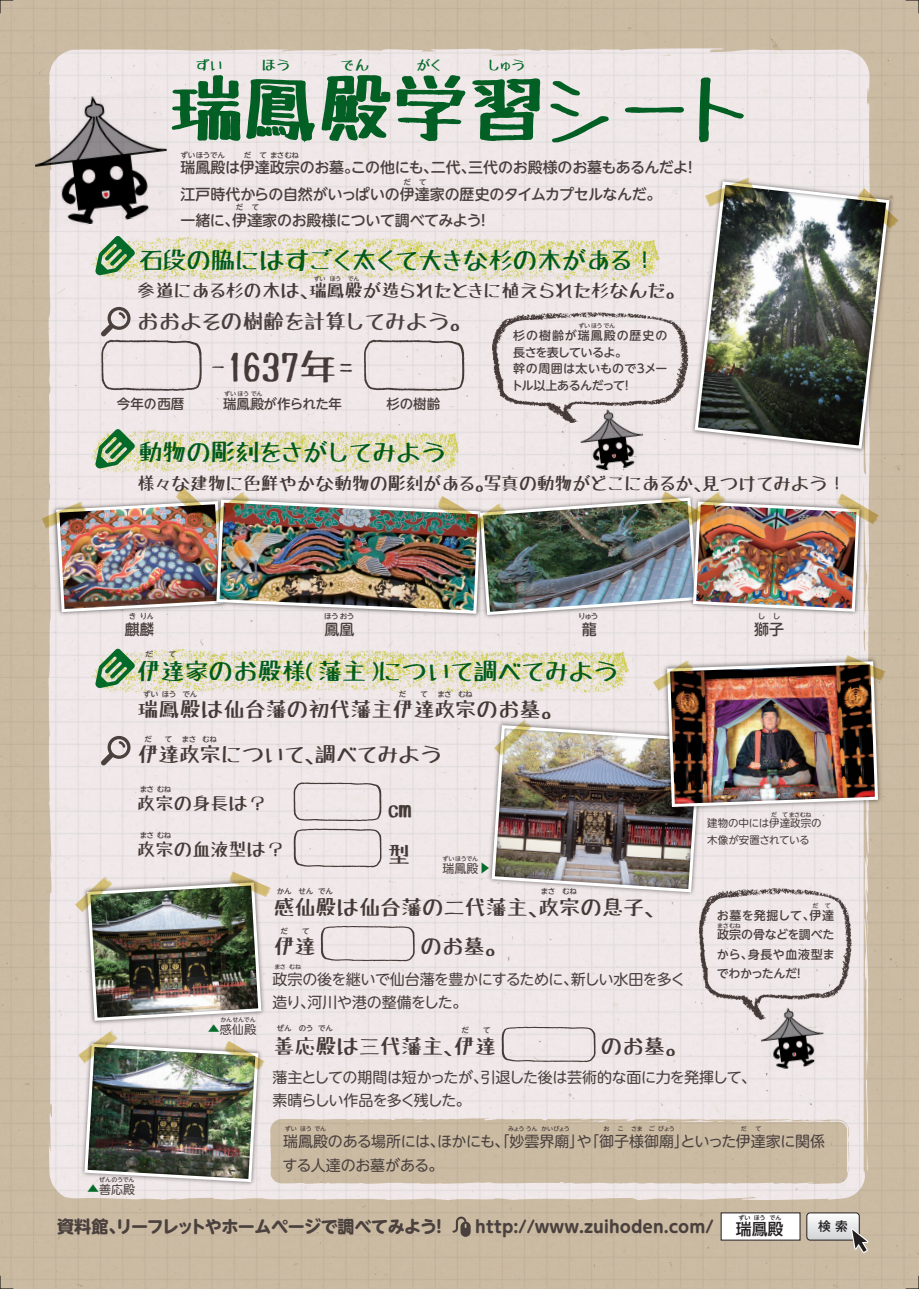
<style>
.page{position:relative;width:919px;height:1289px;background:#fff}
.page>*{position:absolute;margin:0;border:0;box-sizing:border-box;transform-origin:0 0}
.t1{font:75px "Tanuki Permanent Marker";color:#046a29}
.t2{font:37.5px "Tanuki Permanent Marker";color:#4a413e}
.t3{font:24px "Tanuki Permanent Marker";color:#046a29}
.t4{font:22.5px "Tanuki Permanent Marker";color:#4a413e}
.t5{font:21px/39px "Tanuki Permanent Marker";color:#4a413e}
.t6{font:18px "Tanuki Permanent Marker";color:#4a413e}
.t7{font:700 17.1px "UD Shin M Go Pro";letter-spacing:-.03em;color:#4a413e}
.t8{font:700 16.5px "UD Shin M Go Pro";color:#4a413e}
.t9{font:500 15.9px "Shin Go Pr 6";color:#231f20}
.t10{font:15px/22.5px "UD Shin M Go Pro";letter-spacing:-.025em;color:#4a413e}
.t11{font:500 15px/26.2px "UD Shin M Go Pro";letter-spacing:-.02em;color:#4a413e}
.t12{font:500 13.5px "UD Shin M Go Pro";letter-spacing:-.005em;color:#4a413e}
.t13{font:13.5px "Tanuki Permanent Marker";color:#046a29}
.t14{font:500 12.75px "Gothic MB101 Pr 6";color:#231f20}
.t15{font:500 12px/16.5px "UD Shin M Go Pro";letter-spacing:-.005em;color:#4a413e}
.t16{font:12px "UD Shin M Go Pro";color:#4a413e}
.t17{font:12px "UD Shin M Go Pro";color:#046a29}
.t18{font:10.5px/16.5px "UD Shin M Go Pro";letter-spacing:-.01em;color:#4a413e}
.t19{font:500 7.5px "UD Shin M Go Pro";letter-spacing:-.035em;color:#4a413e}
.t20{font:500 6px "UD Shin M Go Pro";letter-spacing:-.025em;color:#4a413e}
.t21{font:500 6px "UD Shin M Go Pro";letter-spacing:-.085em;color:#4a413e}
.t22{font:500 6px "UD Shin M Go Pro";letter-spacing:-.02em;color:#231f20}
</style>
<div class="page">
<img style="left:0;top:0;width:918px;height:1288px">
<img style="left:91px;top:650px;width:61px;height:42px">
<svg style="left:171px;top:71px;width:145px;height:77px;background:#bccabe"></svg>
<svg style="left:322px;top:71px;width:218px;height:80px;background:#c4cec4"></svg>
<svg style="left:549px;top:81px;width:59px;height:62px;background:#d6d8d3"></svg>
<svg style="left:623px;top:106px;width:61px;height:8px"></svg>
<svg style="left:698px;top:78px;width:46px;height:65px;background:#d5d8d2"></svg>
<img style="left:28px;top:88px;width:146px;height:142px">
<img style="left:704px;top:177px;width:49px;height:8px">
<img style="left:91px;top:237px;width:61px;height:43px">
<img style="left:91px;top:430px;width:61px;height:19px">
<img style="left:22px;top:449px;width:130px;height:169px">
<img style="left:152px;top:204px;width:99px;height:555px">
<img style="left:251px;top:185px;width:667px;height:937px">
<img style="left:637px;top:429px;width:281px;height:200px">
<img style="left:55px;top:496px;width:806px;height:120px">
<img style="left:42px;top:501px;width:44px;height:28px">
<img style="left:175px;top:487px;width:43px;height:42px">
<img style="left:464px;top:503px;width:42px;height:34px">
<img style="left:659px;top:491px;width:24px;height:32px">
<img style="left:208px;top:491px;width:42px;height:35px">
<img style="left:836px;top:493px;width:43px;height:32px">
<img style="left:683px;top:491px;width:42px;height:35px">
<img style="left:436px;top:496px;width:48px;height:34px">
<svg style="left:293px;top:828px;width:88px;height:39px;background:#ded7d7"></svg>
<svg style="left:321px;top:926px;width:93px;height:35px;background:#ded7d7"></svg>
<svg style="left:501px;top:1026px;width:94px;height:36px;background:#ded6d7"></svg>
<img style="left:485px;top:718px;width:222px;height:180px">
<img style="left:81px;top:876px;width:187px;height:151px">
<img style="left:86px;top:880px;width:177px;height:142px">
<img style="left:75px;top:876px;width:38px;height:36px">
<img style="left:228px;top:871px;width:43px;height:26px">
<img style="left:78px;top:1037px;width:187px;height:151px">
<img style="left:83px;top:1042px;width:177px;height:147px">
<img style="left:78px;top:1030px;width:40px;height:33px">
<img style="left:223px;top:1040px;width:42px;height:30px">
<svg style="left:452px;top:1216px;width:18px;height:20px"></svg>
<img style="left:660px;top:655px;width:224px;height:158px">
<img style="left:490px;top:659px;width:389px;height:234px">
<img style="left:652px;top:660px;width:41px;height:31px">
<img style="left:843px;top:655px;width:42px;height:26px">
<div style="left:720px;top:1212px;width:80px;height:28px;background:#fff"></div>
<svg style="left:806px;top:1212px;width:64px;height:42px"></svg>
<svg style="left:101px;top:736px;width:29px;height:29px"></svg>
<svg style="left:101px;top:307px;width:101px;height:84px;background:#ded6d7"></svg>
<svg style="left:95px;top:648px;width:40px;height:40px;background:#87ae86"></svg>
<svg style="left:95px;top:429px;width:40px;height:40px;background:#86ae85"></svg>
<svg style="left:95px;top:236px;width:40px;height:40px;background:#87ae85"></svg>
<svg style="left:0;top:1275px;width:13px;height:14px"></svg>
<svg style="left:0;top:0;width:13px;height:13px"></svg>
<svg style="left:905px;top:0;width:14px;height:13px"></svg>
<svg style="left:905px;top:1275px;width:14px;height:14px"></svg>
<p class="t13" style="left:195px;top:58px;width:29px">ずい</p>
<p class="t13" style="left:262px;top:58px;width:30px">ほう</p>
<p class="t13" style="left:340px;top:58px;width:30px">でん</p>
<p class="t13" style="left:416px;top:58px;width:26px">がく</p>
<p class="t13" style="left:488px;top:58px;width:38px">しゅう</p>
<h1 class="t1" style="left:168px;top:71px;width:584px">瑞鳳殿学習シート</h1>
<p class="t19" style="left:180px;top:149px;width:46px">ずいほうでん</p>
<p class="t19" style="left:244px;top:149px;width:57px">だ てまさむね</p>
<p class="t11" style="left:180px;top:154px;width:519px">瑞鳳殿は伊達政宗のお墓。この他にも、二代、三代のお殿様のお墓もあるんだよ！江戸時代からの自然がいっぱいの伊達家の歴史のタイムカプセルなんだ。<br>一緒に、伊達家のお殿様について調べてみよう！</p>
<p class="t19" style="left:403px;top:176px;width:25px">だ て</p>
<p class="t19" style="left:236px;top:201px;width:25px">だ て</p>
<h3 class="t3" style="left:138px;top:248px;width:519px">石段の脇にはすごく太くて大きな杉の木がある！</h3>
<p class="t6" style="left:138px;top:281px;width:547px">参道にある杉の木は、瑞鳳殿が造られたときに植えられた杉なんだ。</p>
<p class="t20" style="left:314px;top:274px;width:47px">ずい ほう でん</p>
<h3 class="t5" style="left:137px;top:302px;width:335px">おおよその樹齢を計算してみよう。</h3>
<h2 class="t2" style="left:209px;top:348px;width:148px">-1637年=</h2>
<p class="t20" style="left:224px;top:388px;width:40px">ずいほうでん</p>
<p class="t12" style="left:223px;top:393px;width:121px">瑞鳳殿が作られた年</p>
<p class="t12" style="left:386px;top:393px;width:55px">杉の樹齢</p>
<h3 class="t3" style="left:138px;top:440px;width:309px">動物の彫刻をさがしてみよう</h3>
<p class="t12" style="left:117px;top:393px;width:69px">今年の西暦</p>
<p class="t20" style="left:578px;top:321px;width:38px">ずいほうでん</p>
<p class="t15" style="left:511px;top:327px;width:158px">杉の樹齢が瑞鳳殿の歴史の長さを表しているよ。<br>幹の周囲は太いもので３メートル以上あるんだって！</p>
<p class="t6" style="left:138px;top:474px;width:708px">様々な建物に色鮮やかな動物の彫刻がある。写真の動物がどこにあるか、見つけてみよう！</p>
<p class="t19" style="left:129px;top:609px;width:27px">きりん</p>
<p class="t11" style="left:125px;top:615px;width:31px">麒麟</p>
<p class="t19" style="left:145px;top:648px;width:9px">だ</p>
<p class="t19" style="left:169px;top:648px;width:9px">て</p>
<p class="t19" style="left:324px;top:609px;width:32px">ほうおう</p>
<p class="t19" style="left:578px;top:609px;width:22px">りゅう</p>
<p class="t11" style="left:324px;top:615px;width:31px">鳳凰</p>
<p class="t11" style="left:581px;top:615px;width:16px">龍</p>
<h3 class="t3" style="left:136px;top:659px;width:483px">伊達家のお殿様（藩主）について調べてみよう</h3>
<p class="t19" style="left:143px;top:688px;width:56px">ずいほう でん</p>
<p class="t19" style="left:399px;top:688px;width:9px">だ</p>
<p class="t19" style="left:420px;top:688px;width:54px">て まさ むね</p>
<p class="t19" style="left:144px;top:733px;width:9px">だ</p>
<p class="t19" style="left:165px;top:733px;width:9px">て</p>
<p class="t19" style="left:182px;top:733px;width:36px">まさ むね</p>
<h3 class="t5" style="left:138px;top:690px;width:425px">瑞鳳殿は仙台藩の初代藩主伊達政宗のお墓。</h3>
<h3 class="t5" style="left:137px;top:735px;width:306px">伊達政宗について、調べてみよう</h3>
<p class="t19" style="left:140px;top:782px;width:33px">まさむね</p>
<p class="t6" style="left:138px;top:793px;width:129px">政宗の身長は？</p>
<p class="t6" style="left:138px;top:840px;width:147px">政宗の血液型は？</p>
<h3 class="t4" style="left:387px;top:843px;width:24px">型</h3>
<h3 class="t4" style="left:387px;top:797px;width:26px">cm</h3>
<p class="t19" style="left:140px;top:829px;width:33px">まさむね</p>
<p class="t20" style="left:442px;top:854px;width:37px">ずいほうでん</p>
<p class="t16" style="left:442px;top:859px;width:37px">瑞鳳殿</p>
<p class="t17" style="left:475px;top:874px;width:13px;rotate:-90deg">▼</p>
<p class="t19" style="left:541px;top:885px;width:38px">まさ むね</p>
<p class="t19" style="left:277px;top:885px;width:58px">かん せん でん</p>
<h3 class="t5" style="left:273px;top:888px;width:393px">感仙殿は仙台藩の二代藩主、政宗の息子、伊達　　　　　のお墓。</h3>
<p class="t19" style="left:280px;top:924px;width:9px">だ</p>
<p class="t19" style="left:302px;top:924px;width:9px">て</p>
<p class="t20" style="left:274px;top:961px;width:28px">まさむね</p>
<p class="t20" style="left:220px;top:1014px;width:37px">かんせんでん</p>
<p class="t17" style="left:220px;top:1037px;width:13px;rotate:-180deg">▼</p>
<p class="t16" style="left:220px;top:1019px;width:37px">感仙殿</p>
<p class="t10" style="left:272px;top:967px;width:414px">政宗の後を継いで仙台藩を豊かにするために、新しい水田を多く造り、河川や港の整備をした。</p>
<p class="t19" style="left:277px;top:1022px;width:58px">ぜん のう でん</p>
<p class="t19" style="left:461px;top:1024px;width:9px">だ</p>
<p class="t19" style="left:483px;top:1024px;width:9px">て</p>
<h3 class="t5" style="left:273px;top:1026px;width:414px">善応殿は三代藩主、伊達　　　　　のお墓。</h3>
<p class="t19" style="left:758px;top:609px;width:24px">し し</p>
<p class="t11" style="left:754px;top:615px;width:31px">獅子</p>
<p class="t20" style="left:771px;top:809px;width:42px">だ てまさむね</p>
<p class="t18" style="left:707px;top:814px;width:116px">建物の中には伊達政宗の木像が安置されている</p>
<p class="t20" style="left:812px;top:900px;width:20px">だ て</p>
<p class="t15" style="left:716px;top:904px;width:120px;line-height:19.5px;text-align:justify">お墓を発掘して、伊達政宗の骨などを調べたから、身長や血液型までわかったんだ！</p>
<p class="t20" style="left:717px;top:920px;width:25px">まさむね</p>
<p class="t10" style="left:272px;top:1065px;width:485px">藩主としての期間は短かったが、引退した後は芸術的な面に力を発揮して、素晴らしい作品を多く残した。</p>
<p class="t20" style="left:285px;top:1123px;width:43px">ずいほうでん</p>
<p class="t21" style="left:508px;top:1123px;width:63px">みょううん かいびょう</p>
<p class="t20" style="left:603px;top:1123px;width:7px">お</p>
<p class="t20" style="left:617px;top:1123px;width:58px">こ さま ごびょう</p>
<p class="t20" style="left:741px;top:1123px;width:7px">だ</p>
<p class="t20" style="left:755px;top:1123px;width:7px">て</p>
<p class="t20" style="left:99px;top:1174px;width:37px">ぜんのうでん</p>
<p class="t17" style="left:99px;top:1198px;width:13px;rotate:-180deg">▼</p>
<p class="t16" style="left:99px;top:1180px;width:37px">善応殿</p>
<p class="t10" style="left:282px;top:1128px;width:544px;line-height:24px">瑞鳳殿のある場所には、ほかにも、「妙雲界廟」や「御子様御廟」といった伊達家に関係する人達のお墓がある。</p>
<p class="t7" style="left:57px;top:1212px;width:392px">資料館、リーフレットやホームページで調べてみよう！</p>
<p class="t8" style="left:475px;top:1212px;width:240px">http://www.zuihoden.com/</p>
<p class="t22" style="left:738px;top:1212px;width:45px">ずいほう でん</p>
<p class="t9" style="left:735px;top:1215px;width:49px">瑞鳳殿</p>
<p class="t14" style="left:818px;top:1215px;width:31px">検 索</p>
</div>
